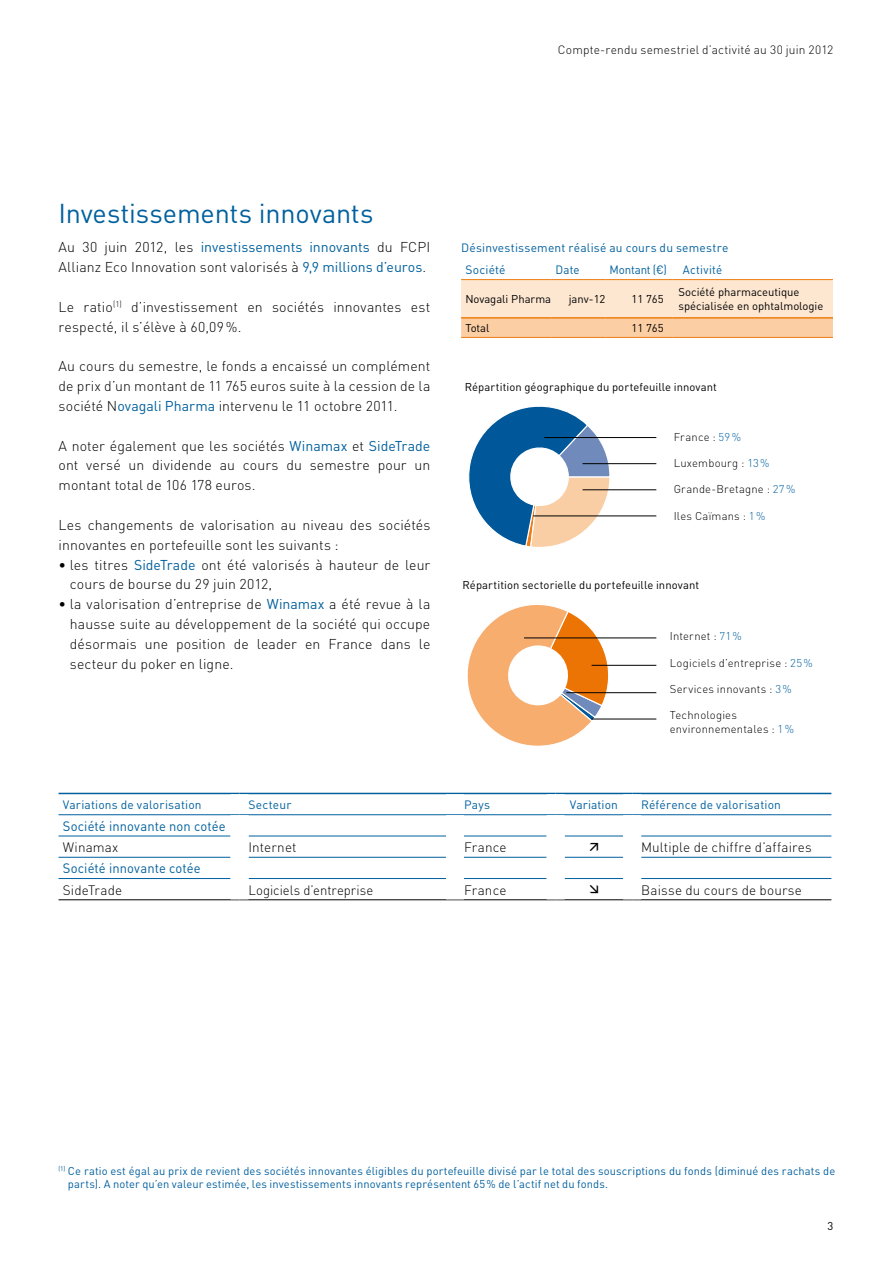
<style>
.page{position:relative;width:893px;height:1263px;background:#fff}
.page>*{position:absolute;margin:0;border:0;box-sizing:border-box;transform-origin:0 0}
.t1{font:27px "DIN";letter-spacing:-.005em;color:#00609e}
.t2{font:300 14.1px/19.8px "DIN";letter-spacing:.01em;color:#000}
.t3{font:300 13.5px "DIN";letter-spacing:.01em;color:#000}
.t4{font:13.5px "DIN";letter-spacing:.01em;color:#00609e;scale:.96 1}
.t5{font:12px/21.3px "DIN";letter-spacing:.015em;color:#00609e}
.t6{font:300 12px "DIN";letter-spacing:.015em;color:#000}
.t7{font:12px "DIN";letter-spacing:.015em;color:#00609e;scale:.96 1}
.t8{font:12px "DIN";letter-spacing:-.015em;color:#00609e;scale:.96 1}
.t9{font:11.25px/13.5px "DIN";letter-spacing:.01em;color:#00609e}
.t10{font:11.25px/13.5px "DIN";letter-spacing:.005em;color:#000}
.t11{font:300 11.25px/13.5px "DIN";letter-spacing:.02em;color:#000}
.s1{font-weight:400;color:#00609e}
.s2{font-family:"DIN Regular Alternate"}
.s3{color:#00609e}
</style>
<div class="page">
<svg style="left:467px;top:605px;width:145px;height:141px"></svg>
<hr style="left:592px;top:665px;width:64px;height:1px;background:#000">
<hr style="left:592px;top:719px;width:64px;height:1px;background:#000">
<hr style="left:566px;top:692px;width:90px;height:1px;background:#000">
<hr style="left:59px;top:793px;width:181px;height:1px;background:#00609e">
<hr style="left:240px;top:793px;width:215px;height:1px;background:#00609e">
<hr style="left:455px;top:793px;width:101px;height:1px;background:#00609e">
<hr style="left:556px;top:793px;width:76px;height:1px;background:#00609e">
<hr style="left:632px;top:793px;width:199px;height:1px;background:#00609e">
<hr style="left:59px;top:836px;width:172px;height:1px;background:#00609e">
<hr style="left:249px;top:836px;width:197px;height:1px;background:#00609e">
<hr style="left:464px;top:836px;width:83px;height:1px;background:#00609e">
<hr style="left:565px;top:836px;width:58px;height:1px;background:#00609e">
<hr style="left:641px;top:836px;width:190px;height:1px;background:#00609e">
<hr style="left:59px;top:878px;width:172px;height:1px;background:#00609e">
<hr style="left:249px;top:878px;width:197px;height:1px;background:#00609e">
<hr style="left:464px;top:878px;width:83px;height:1px;background:#00609e">
<hr style="left:565px;top:878px;width:58px;height:1px;background:#00609e">
<hr style="left:641px;top:878px;width:190px;height:1px;background:#00609e">
<hr style="left:59px;top:899px;width:181px;height:1px;background:#000">
<hr style="left:240px;top:899px;width:215px;height:1px;background:#000">
<hr style="left:455px;top:899px;width:101px;height:1px;background:#000">
<hr style="left:556px;top:899px;width:76px;height:1px;background:#000">
<hr style="left:632px;top:899px;width:199px;height:1px;background:#000">
<hr style="left:59px;top:814px;width:181px;height:1px;background:#00609e">
<hr style="left:240px;top:814px;width:215px;height:1px;background:#00609e">
<hr style="left:455px;top:814px;width:101px;height:1px;background:#00609e">
<hr style="left:556px;top:814px;width:76px;height:1px;background:#00609e">
<hr style="left:632px;top:814px;width:199px;height:1px;background:#00609e">
<hr style="left:59px;top:857px;width:172px;height:1px;background:#00609e">
<hr style="left:249px;top:857px;width:197px;height:1px;background:#00609e">
<hr style="left:464px;top:857px;width:83px;height:1px;background:#00609e">
<hr style="left:565px;top:857px;width:58px;height:1px;background:#00609e">
<hr style="left:641px;top:857px;width:190px;height:1px;background:#00609e">
<svg style="left:468px;top:406px;width:142px;height:141px"></svg>
<hr style="left:544px;top:437px;width:112px;height:1px;background:#000">
<hr style="left:583px;top:463px;width:73px;height:1px;background:#000">
<hr style="left:533px;top:515px;width:123px;height:1px;background:#000">
<hr style="left:583px;top:489px;width:73px;height:1px;background:#000">
<svg style="left:461px;top:280px;width:372px;height:57px;background:#fcdec1"></svg>
<hr style="left:461px;top:279px;width:90px;height:1px;background:#ee7d11">
<hr style="left:551px;top:279px;width:54px;height:1px;background:#ee7d11">
<hr style="left:605px;top:279px;width:67px;height:1px;background:#ee7d11">
<hr style="left:672px;top:279px;width:161px;height:1px;background:#ee7d11">
<hr style="left:461px;top:337px;width:90px;height:1px;background:#ee7d11">
<hr style="left:551px;top:337px;width:54px;height:1px;background:#ee7d11">
<hr style="left:605px;top:337px;width:67px;height:1px;background:#ee7d11">
<hr style="left:672px;top:337px;width:161px;height:1px;background:#ee7d11">
<hr style="left:461px;top:317px;width:90px;height:2px;background:#ee7d11">
<hr style="left:551px;top:317px;width:54px;height:2px;background:#ee7d11">
<hr style="left:605px;top:317px;width:67px;height:2px;background:#ee7d11">
<hr style="left:672px;top:317px;width:161px;height:2px;background:#ee7d11">
<hr style="left:524px;top:637px;width:132px;height:1px;background:#000">
<p class="t6" style="left:558px;top:43px;width:277px">Compte-rendu semestriel d’activité au 30 juin 2012</p>
<h1 class="t1" style="left:59px;top:196px;width:316px">Investissements innovants</h1>
<p class="t2" style="left:59px;top:237px;width:373px">Au 30 juin 2012, les <span class="s1">investissements innovants</span> du FCPI<br>Allianz Eco Innovation sont valorisés à <span class="s1">9,9 millions d’euros</span>.</p>
<p class="t2" style="left:59px;top:297px;width:373px">Le ratio<sup>(1)</sup> d’investissement en sociétés innovantes est respecté, il s’élève à 60,09%.</p>
<p class="t2" style="left:59px;top:356px;width:373px;text-align:justify">Au cours du semestre, le fonds a encaissé un complément de prix d’un montant de 11 765 euros suite à la cession de la société N<span class="s1">ovagali Pharma</span> intervenu le 11 octobre 2011.</p>
<p class="t2" style="left:59px;top:435px;width:373px;text-align:justify">A noter également que les sociétés <span class="s1">Winamax</span> et <span class="s1">SideTrade </span>ont versé un dividende au cours du semestre pour un montant total de 106 178 euros.</p>
<p class="t2" style="left:59px;top:515px;width:373px">Les changements de valorisation au niveau des sociétés innovantes en portefeuille sont les suivants :</p>
<p class="t2" style="left:70px;top:554px;width:362px;text-indent:-11px">• les titres <span class="s1">SideTrade</span> ont été valorisés à hauteur de leur cours de bourse du 29 juin 2012,</p>
<p class="t2" style="left:70px;top:594px;width:362px;text-align:justify;text-indent:-11px">• la valorisation d’entreprise de <span class="s1">Winamax</span> a été revue à la hausse suite au développement de la société qui occupe désormais une position de leader en France dans le secteur du poker en ligne.</p>
<p class="t5" style="left:465px;top:237px;width:264px;text-indent:-4px">Désinvestissement réalisé au cours du semestre<br>Société</p>
<p class="t7" style="left:555px;top:262px;width:27px">Date</p>
<p class="t8" style="left:610px;top:262px;width:61px">Montant (<span class="s2">€</span>)</p>
<p class="t7" style="left:683px;top:262px;width:42px">Activité</p>
<p class="t10" style="left:465px;top:292px;width:87px">Novagali Pharma</p>
<p class="t10" style="left:569px;top:292px;width:38px">janv-12</p>
<p class="t10" style="left:632px;top:292px;width:34px">11 765</p>
<p class="t10" style="left:679px;top:285px;width:146px">Société pharmaceutique spécialisée en ophtalmologie</p>
<p class="t10" style="left:465px;top:321px;width:26px">Total</p>
<p class="t10" style="left:632px;top:321px;width:34px">11 765</p>
<p class="t10" style="left:465px;top:380px;width:254px">Répartition géographique du portefeuille innovant</p>
<p class="t11" style="left:674px;top:430px;width:69px">France : <span class="s3">59%</span></p>
<p class="t11" style="left:674px;top:456px;width:97px">Luxembourg : <span class="s3">13%</span></p>
<p class="t11" style="left:674px;top:482px;width:123px">Grande-Bretagne : <span class="s3">27%</span></p>
<p class="t11" style="left:674px;top:509px;width:93px">Iles Caïmans : <span class="s3">1%</span></p>
<p class="t10" style="left:463px;top:578px;width:238px">Répartition sectorielle du portefeuille innovant</p>
<p class="t11" style="left:670px;top:629px;width:73px">Internet : <span class="s3">71%</span></p>
<p class="t11" style="left:670px;top:656px;width:144px">Logiciels d’entreprise : <span class="s3">25%</span></p>
<p class="t11" style="left:670px;top:682px;width:124px">Services innovants : <span class="s3">3%</span></p>
<p class="t11" style="left:670px;top:708px;width:126px">Technologies environnementales : <span class="s3">1%</span></p>
<p class="t5" style="left:63px;top:794px;width:140px">Variations de valorisation</p>
<p class="t5" style="left:249px;top:794px;width:44px">Secteur</p>
<p class="t5" style="left:464px;top:794px;width:28px">Pays</p>
<p class="t5" style="left:570px;top:794px;width:49px">Variation</p>
<p class="t5" style="left:641px;top:794px;width:141px">Référence de valorisation</p>
<p class="t4" style="left:63px;top:817px;width:171px">Société innovante non cotée</p>
<p class="t3" style="left:63px;top:839px;width:57px">Winamax</p>
<p class="t3" style="left:249px;top:839px;width:49px">Internet</p>
<p class="t3" style="left:464px;top:839px;width:44px">France</p>
<p class="t3" style="left:641px;top:839px;width:172px">Multiple de chiffre d’affaires</p>
<p class="t4" style="left:63px;top:860px;width:145px">Société innovante cotée</p>
<p class="t3" style="left:63px;top:881px;width:61px">SideTrade</p>
<p class="t3" style="left:249px;top:881px;width:126px">Logiciels d’entreprise</p>
<p class="t3" style="left:464px;top:881px;width:44px">France</p>
<p class="t3" style="left:641px;top:881px;width:162px">Baisse du cours de bourse</p>
<p class="t9" style="left:68px;top:1163px;width:769px;text-indent:-9px"><sup>(1)</sup> Ce ratio est égal au prix de revient des sociétés innovantes éligibles du portefeuille divisé par le total des souscriptions du fonds (diminué des rachats de parts). A noter qu’en valeur estimée, les investissements innovants représentent 65% de l’actif net du fonds.</p>
<p class="t10" style="left:827px;top:1218px;width:7px">3</p>
</div>
